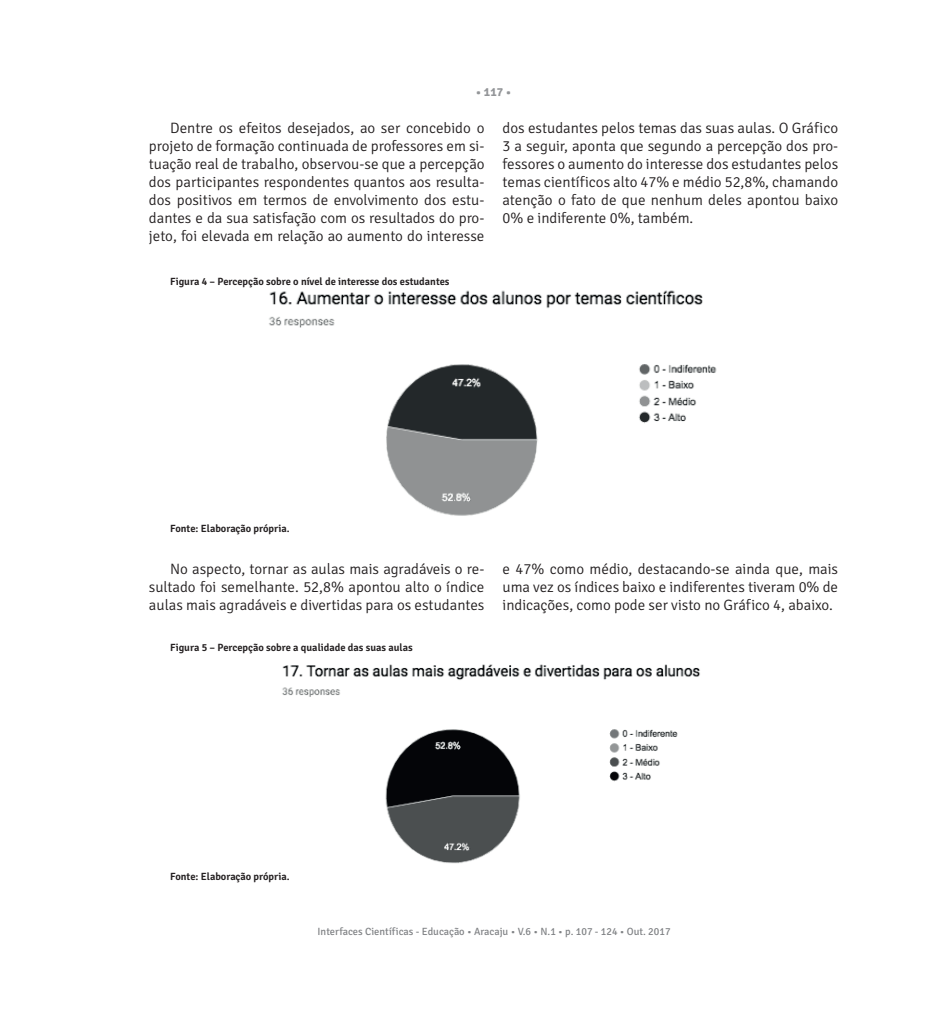
<style>
.page{position:relative;width:936px;height:1021px;background:#fff}
.page>*{position:absolute;margin:0;border:0;box-sizing:border-box;transform-origin:0 0}
.t1{font:300 15px/18px "Signika";color:#231f20;text-align:justify}
.t2{font:700 12px "Signika";color:#939598}
.t3{font:600 10.5px "Signika";color:#231f20}
.t4{font:10.5px "Signika";color:#808285}
</style>
<div class="page">
<img style="left:269px;top:290px;width:448px;height:226px">
<img style="left:282px;top:664px;width:418px;height:200px">
<p class="t2" style="left:476px;top:85px;width:37px">• 117 •</p>
<p class="t1" style="left:149px;top:119px;width:337px;text-indent:21px">Dentre os efeitos desejados, ao ser concebido o projeto de formação continuada de professores em si&shy;tuação real de trabalho, observou-se que a percepção dos participantes respondentes quantos aos resulta&shy;dos positivos em termos de envolvimento dos estu&shy;dantes e da sua satisfação com os resultados do pro&shy;jeto, foi elevada em relação ao aumento do interesse</p>
<p class="t1" style="left:502px;top:119px;width:337px">dos estudantes pelos temas das suas aulas. O Gráfico 3 a seguir, aponta que segundo a percepção dos pro&shy;fessores o aumento do interesse dos estudantes pelos temas científicos alto 47% e médio 52,8%, chamando atenção o fato de que nenhum deles apontou baixo 0% e indiferente 0%, também.</p>
<p class="t3" style="left:170px;top:275px;width:281px">Figura 4 – Percepção sobre o nível de interesse dos estudantes</p>
<p class="t3" style="left:170px;top:522px;width:121px">Fonte: Elaboração própria.</p>
<p class="t1" style="left:149px;top:559px;width:337px;text-indent:21px">No aspecto, tornar as aulas mais agradáveis o re&shy;sultado foi semelhante. 52,8% apontou alto o índice aulas mais agradáveis e divertidas para os estudantes</p>
<p class="t1" style="left:502px;top:559px;width:337px">e 47% como médio, destacando-se ainda que, mais uma vez os índices baixo e indiferentes tiveram 0% de indicações, como pode ser visto no Gráfico 4, abaixo.</p>
<p class="t3" style="left:170px;top:641px;width:244px">Figura 5 – Percepção sobre a qualidade das suas aulas</p>
<p class="t3" style="left:170px;top:870px;width:121px">Fonte: Elaboração própria.</p>
<p class="t4" style="left:317px;top:925px;width:354px">Interfaces Científicas - Educação • Aracaju • V.6 • N.1 • p. 107 - 124 • Out. 2017</p>
</div>
